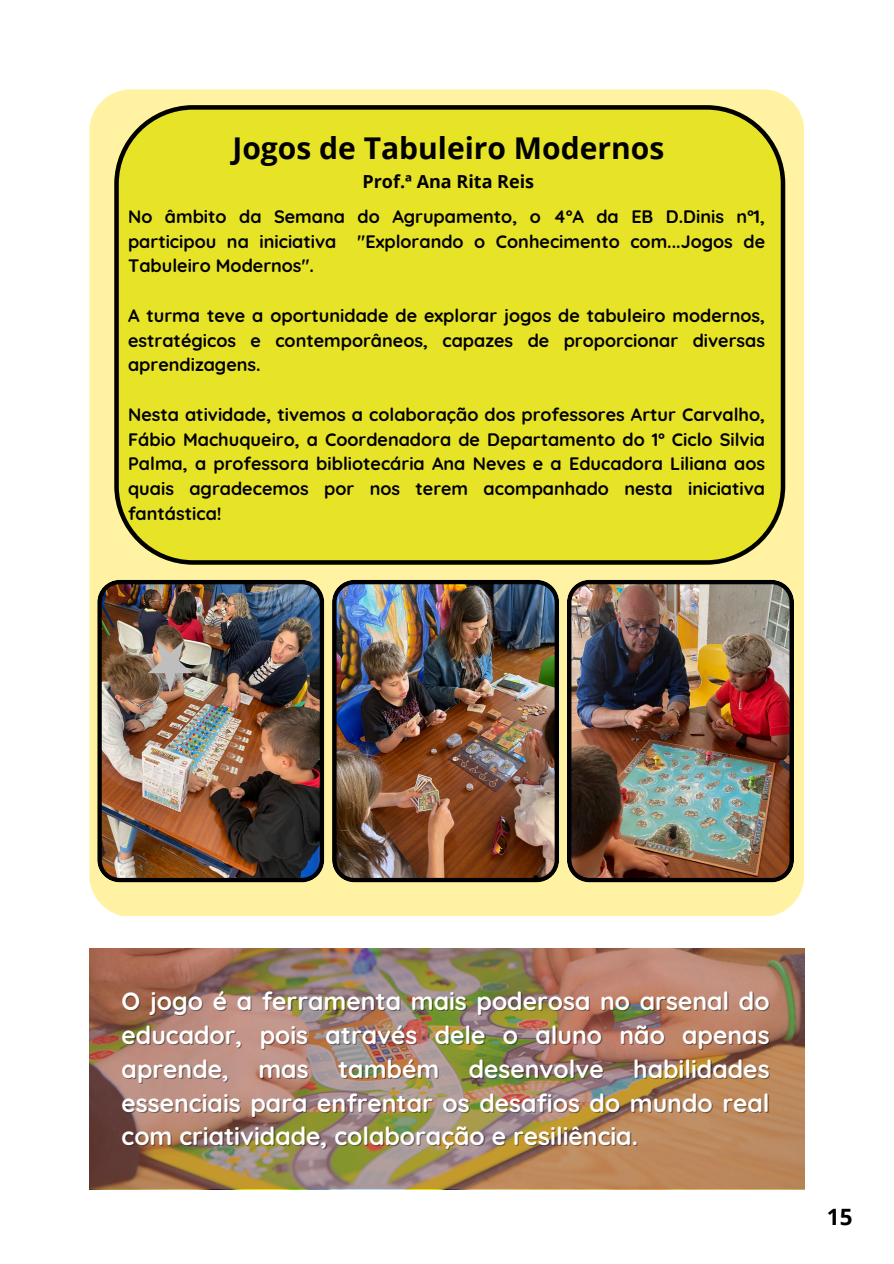
<style>
.page{position:relative;width:894px;height:1264px;background:#fff}
.page>*{position:absolute;margin:0;border:0;box-sizing:border-box;transform-origin:0 0}
.t1{font:700 30px "Open Sans";color:#000}
.t2{font:700 24.75px/33.8px "Quicksand";color:#fff;text-align:justify}
.t3{font:700 22.5px "Open Sans";color:#000}
.t4{font:700 18px/24.8px "Quicksand";color:#000;text-align:justify}
.t5{font:700 18px "Open Sans";color:#000}
</style>
<div class="page">
<div style="left:89px;top:89px;width:715px;height:826px;background:#fff3a3"></div>
<img style="left:97px;top:579px;width:227px;height:303px">
<img style="left:332px;top:579px;width:227px;height:303px">
<img style="left:566px;top:579px;width:227px;height:303px">
<div style="left:114px;top:105px;width:671px;height:459px;background:#e7e327"></div>
<img style="left:89px;top:948px;width:715px;height:241px">
<p class="t1" style="left:232px;top:127px;width:433px">Jogos de Tabuleiro Modernos</p>
<p class="t5" style="left:362px;top:169px;width:173px">Prof.ª Ana Rita Reis</p>
<p class="t4" style="left:128px;top:204px;width:638px">No âmbito da Semana do Agrupamento, o 4ºA da EB D.Dinis nº1, participou na iniciativa "Explorando o Conhecimento com...Jogos de Tabuleiro Modernos".</p>
<p class="t4" style="left:128px;top:303px;width:638px">A turma teve a oportunidade de explorar jogos de tabuleiro modernos, estratégicos e contemporâneos, capazes de proporcionar diversas aprendizagens.</p>
<p class="t4" style="left:128px;top:402px;width:638px">Nesta atividade, tivemos a colaboração dos professores Artur Carvalho, Fábio Machuqueiro, a Coordenadora de Departamento do 1º Ciclo Silvia Palma, a professora bibliotecária Ana Neves e a Educadora Liliana aos quais agradecemos por nos terem acompanhado nesta iniciativa fantástica!</p>
<h2 class="t2" style="left:121px;top:984px;width:649px">O jogo é a ferramenta mais poderosa no arsenal do</h2>
<p class="t2" style="left:121px;top:1017px;width:649px">educador, pois através dele o aluno não apenas aprende, mas também desenvolve habilidades essenciais para enfrentar os desafios do mundo real com criatividade, colaboração e resiliência.</p>
<p class="t3" style="left:826px;top:1201px;width:27px">15</p>
</div>
